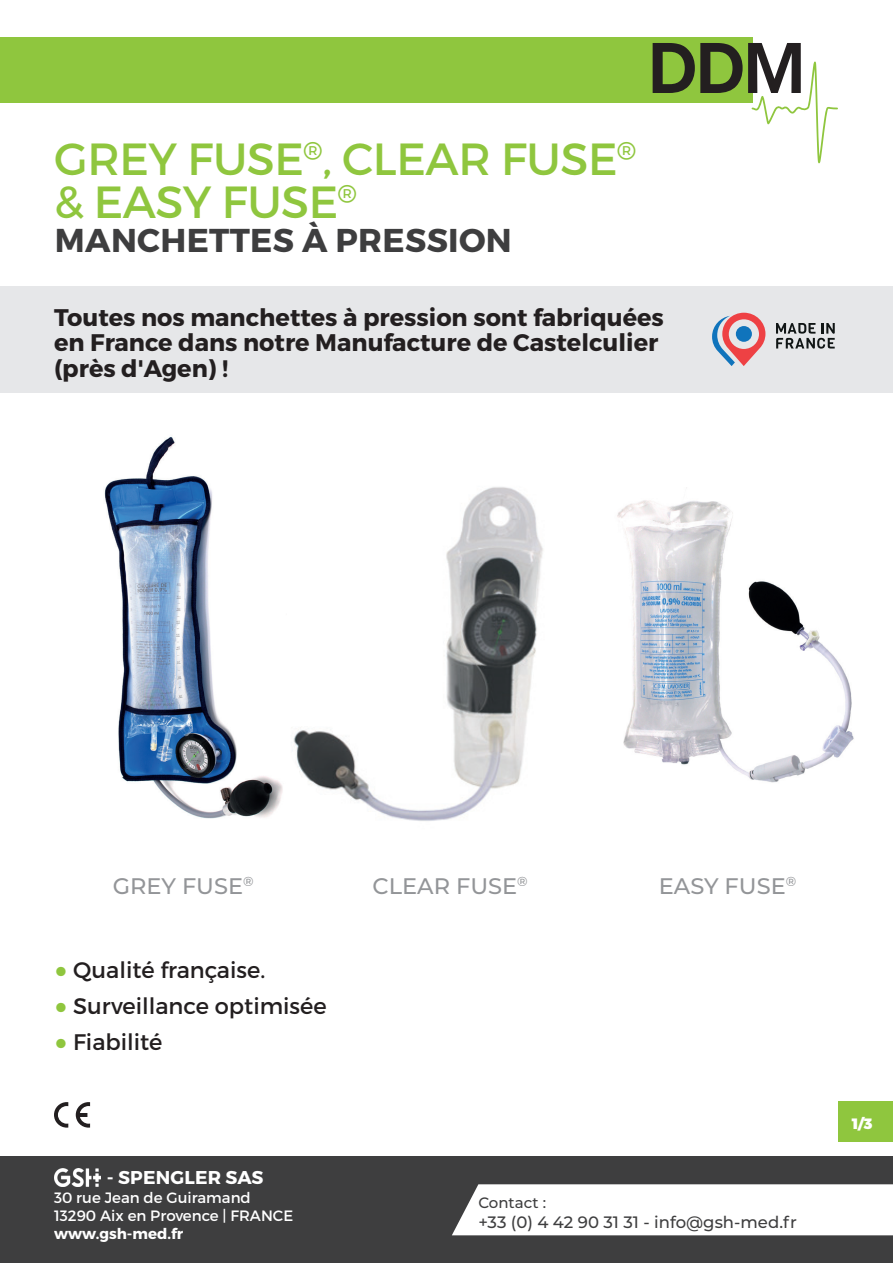
<style>
.page{position:relative;width:893px;height:1263px;background:#fff}
.page>*{position:absolute;margin:0;border:0;box-sizing:border-box;transform-origin:0 0}
.t1{font:45px/43.5px "Montserrat";letter-spacing:-.01em;color:#8fc63e}
.t2{font:700 33px "Montserrat";letter-spacing:.01em;color:#3e3e3f}
.t3{font:700 24px/25.5px "Montserrat";color:#231f20}
.t4{font:22.5px "Montserrat";color:#231f20}
.t5{font:500 22.5px "Montserrat";color:#939598}
.t6{font:700 18.6px "Montserrat";letter-spacing:.01em;color:#fff}
.t7{font:500 16.5px "Montserrat";color:#3e3e3f}
.t8{font:15px/18px "Montserrat";color:#fff}
.t9{font:700 15px "Montserrat";color:#fff}
.t10{font:500 15px "Montserrat";color:#3e3e3f}
.t11{font:900 15px "Montserrat";color:#fff}
.s1{font-family:"Circular Std";color:#8fc63e}
</style>
<div class="page">
<div style="left:0;top:1157px;width:893px;height:106px;background:#3e3e3f"></div>
<div style="left:452px;top:1184px;width:441px;height:51px;background:#fff"></div>
<div style="left:839px;top:1101px;width:54px;height:40px;background:#8fc63e"></div>
<img style="left:54px;top:1169px;width:46px;height:17px">
<img style="left:617px;top:500px;width:237px;height:283px">
<img style="left:104px;top:437px;width:177px;height:382px">
<img style="left:281px;top:487px;width:262px;height:334px">
<svg style="left:54px;top:1102px;width:14px;height:25px"></svg>
<svg style="left:76px;top:1102px;width:14px;height:25px"></svg>
<div style="left:0;top:286px;width:893px;height:107px;background:#e6e7e9"></div>
<div style="left:0;top:38px;width:753px;height:65px;background:#8fc63e"></div>
<svg style="left:653px;top:43px;width:185px;height:120px"></svg>
<svg style="left:712px;top:313px;width:53px;height:53px"></svg>
<div style="left:736px;top:326px;width:16px;height:16px;background:#1074bc;border-radius:50%"></div>
<svg style="left:776px;top:323px;width:59px;height:26px"></svg>
<h1 class="t1" style="left:54px;top:137px;width:584px">GREY FUSE<sup>®</sup>, CLEAR FUSE<sup>® </sup>&amp; EASY FUSE<sup>®</sup></h1>
<h2 class="t2" style="left:55px;top:220px;width:458px">MANCHETTES À PRESSION</h2>
<p class="t3" style="left:54px;top:305px;width:611px">Toutes nos manchettes à pression sont fabriquées en France dans notre Manufacture de Castelculier (près d'Agen) !</p>
<p class="t5" style="left:113px;top:870px;width:142px">GREY FUSE<sup>®</sup></p>
<p class="t5" style="left:373px;top:870px;width:157px">CLEAR FUSE<sup>®</sup></p>
<p class="t5" style="left:659px;top:870px;width:139px">EASY FUSE<sup>®</sup></p>
<p class="t4" style="left:55px;top:956px;width:212px"><span class="s1">•</span> Qualité française.</p>
<p class="t4" style="left:55px;top:992px;width:273px"><span class="s1">•</span> Surveillance optimisée</p>
<p class="t4" style="left:55px;top:1028px;width:109px"><span class="s1">•</span> Fiabilité</p>
<p class="t6" style="left:107px;top:1166px;width:158px">- SPENGLER SAS</p>
<p class="t8" style="left:54px;top:1188px;width:241px">30 rue Jean de Guiramand<br>13290 Aix en Provence | FRANCE</p>
<p class="t9" style="left:54px;top:1224px;width:131px">www.gsh-med.fr</p>
<p class="t10" style="left:478px;top:1192px;width:69px">Contact :</p>
<p class="t7" style="left:478px;top:1210px;width:320px">+33 (0) 4 42 90 31 31 - info@gsh-med.fr</p>
<p class="t11" style="left:852px;top:1114px;width:22px">1/3</p>
</div>
